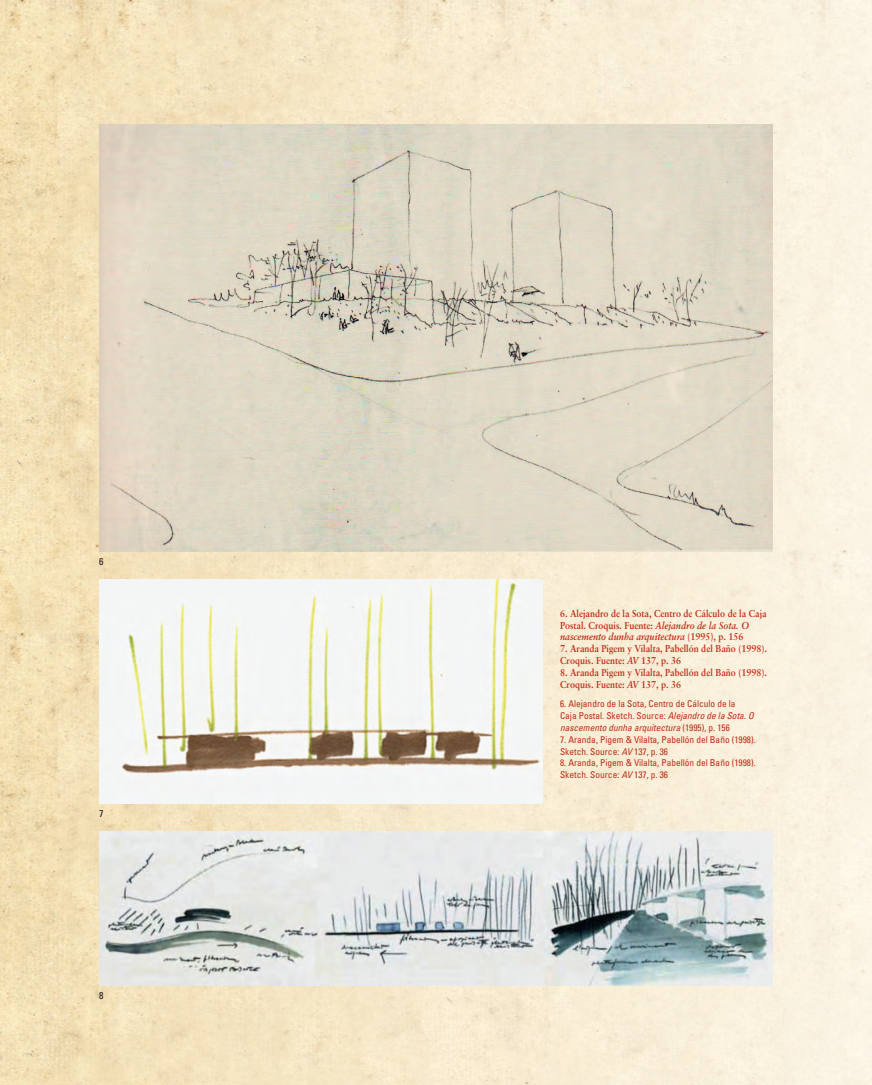
<style>
.page{position:relative;width:872px;height:1085px;background:#fff}
.page>*{position:absolute;margin:0;border:0;box-sizing:border-box;transform-origin:0 0}
.t1{font:700 10px/11.9px "Sabon";color:#c02d19;scale:.9 1}
.t2{font:condensed 10px "Univers";color:#231f20}
.t3{font:condensed 9.38px/11.9px "Univers";color:#c02d19}
.s1{font-style:italic}
</style>
<div class="page">
<img style="left:0;top:0;width:872px;height:1084px">
<img style="left:99px;top:124px;width:673px;height:427px">
<img style="left:99px;top:579px;width:443px;height:224px">
<img style="left:99px;top:831px;width:673px;height:154px">
<p class="t2" style="left:99px;top:555px;width:6px">6</p>
<p class="t2" style="left:99px;top:806px;width:6px">7</p>
<p class="t2" style="left:99px;top:989px;width:6px">8</p>
<p class="t1" style="left:560px;top:607px;width:231px">6. Alejandro de la Sota, Centro de Cálculo de la Caja<br>Postal. Croquis. Fuente: <span class="s1">Alejandro de la Sota. O nascemento dunha arquitectura</span> (1995), p. 156</p>
<p class="t1" style="left:560px;top:642px;width:231px">7. Aranda Pigem y Vilalta, Pabellón del Baño (1998).<br>Croquis. Fuente: <span class="s1">AV</span> 137, p. 36</p>
<p class="t1" style="left:560px;top:666px;width:231px">8. Aranda Pigem y Vilalta, Pabellón del Baño (1998).<br>Croquis. Fuente: <span class="s1">AV</span> 137, p. 36</p>
<p class="t3" style="left:560px;top:697px;width:195px">6. Alejandro de la Sota, Centro de Cálculo de la<br>Caja Postal. Sketch. Source: <span class="s1">Alejandro de la Sota. O nascemento dunha arquitectura</span> (1995), p. 156</p>
<p class="t3" style="left:560px;top:733px;width:197px">7. Aranda, Pigem &amp; Vilalta, Pabellón del Baño (1998).<br>Sketch. Source: <span class="s1">AV</span> 137, p. 36</p>
<p class="t3" style="left:560px;top:756px;width:197px">8. Aranda, Pigem &amp; Vilalta, Pabellón del Baño (1998).<br>Sketch. Source: <span class="s1">AV</span> 137, p. 36</p>
</div>
